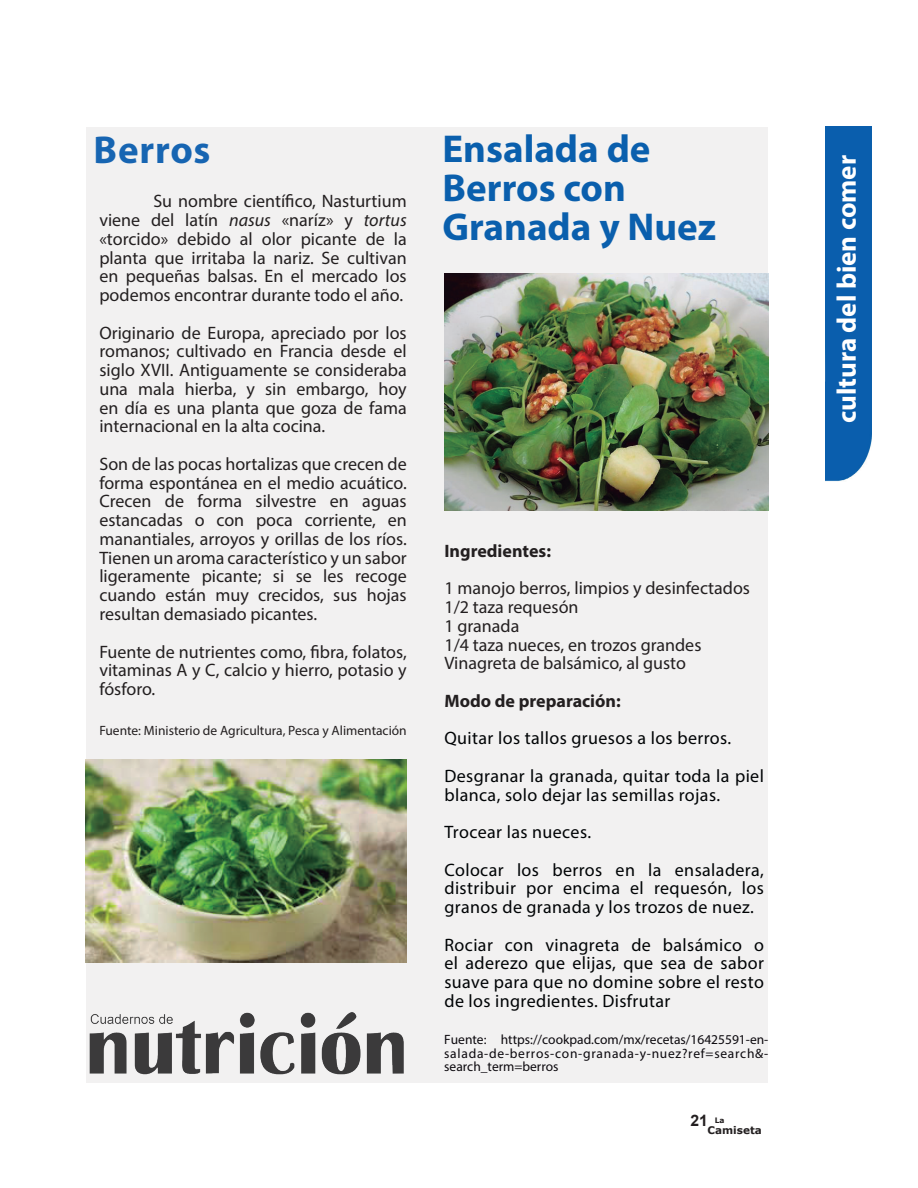
<style>
.page{position:relative;width:918px;height:1188px;background:#fff}
.page>*{position:absolute;margin:0;border:0;box-sizing:border-box;transform-origin:0 0}
.t1{font:700 39px/39px "Myriad Pro";color:#0a5fad}
.t2{font:700 39px "Myriad Pro";letter-spacing:.02em;color:#1765b2}
.t3{font:700 27px "Myriad Pro";color:#fff}
.t4{font:18px/18.8px "Myriad Pro";color:#231f20;text-align:justify}
.t5{font:18px/18.8px "Myriad Pro";letter-spacing:.02em;color:#000305}
.t6{font:700 18px "Myriad Pro";color:#231f20}
.t7{font:700 15.75px "Arial";color:#231f20}
.t8{font:13.5px/13.5px "Myriad Pro";letter-spacing:.055em;color:#0c090e;text-align:justify}
.t9{font:13.5px "Myriad Pro";color:#231f20}
.t10{font:700 10.5px "Verdana";color:#231f20}
.s1{font-style:italic}
</style>
<div class="page">
<div style="left:825px;top:126px;width:47px;height:355px;background:#0a5ead"></div>
<div style="left:87px;top:127px;width:681px;height:956px;background:#f2f1f1"></div>
<img style="left:444px;top:273px;width:324px;height:238px">
<img style="left:86px;top:759px;width:321px;height:204px">
<img style="left:86px;top:1012px;width:318px;height:62px">
<h1 class="t2" style="left:94px;top:125px;width:119px">Berros</h1>
<h1 class="t1" style="left:442px;top:129px;width:275px">Ensalada de<br>Berros con<br>Granada y Nuez</h1>
<p class="t4" style="left:99px;top:192px;width:309px;text-indent:54px">Su nombre científico, Nasturtium viene del latín <span class="s1">nasus</span> «naríz» y <span class="s1">tortus </span>«torcido» debido al olor picante de la planta que irritaba la nariz. Se cultivan en pequeñas balsas. En el mercado los podemos encontrar durante todo el año.</p>
<p class="t4" style="left:99px;top:323px;width:309px">Originario de Europa, apreciado por los romanos; cultivado en Francia desde el siglo XVII. Antiguamente se consideraba una mala hierba, y sin embargo, hoy en día es una planta que goza de fama internacional en la alta cocina.</p>
<p class="t4" style="left:99px;top:454px;width:309px">Son de las pocas hortalizas que crecen de forma espontánea en el medio acuático.<br>Crecen de forma silvestre en aguas estancadas o con poca corriente, en manantiales, arroyos y orillas de los ríos.<br>Tienen un aroma característico y un sabor ligeramente picante; si se les recoge cuando están muy crecidos, sus hojas resultan demasiado picantes.</p>
<p class="t4" style="left:99px;top:642px;width:309px">Fuente de nutrientes como, fibra, folatos, vitaminas A y C, calcio y hierro, potasio y fósforo.</p>
<p class="t9" style="left:99px;top:722px;width:309px">Fuente: Ministerio de Agricultura, Pesca y Alimentación</p>
<p class="t6" style="left:444px;top:539px;width:108px">Ingredientes:</p>
<p class="t4" style="left:444px;top:579px;width:307px;text-align:left">1 manojo berros, limpios y desinfectados<br>1/2 taza requesón<br>1 granada<br>1/4 taza nueces, en trozos grandes<br>Vinagreta de balsámico, al gusto</p>
<p class="t6" style="left:444px;top:689px;width:178px">Modo de preparación:</p>
<p class="t5" style="left:444px;top:719px;width:321px;line-height:37.5px">Quitar los tallos gruesos a los berros.<br>Desgranar la granada, quitar toda la piel</p>
<p class="t5" style="left:444px;top:776px;width:321px;line-height:37.5px">blanca, solo dejar las semillas rojas.<br>Trocear las nueces.<br>Colocar los berros en la ensaladera,</p>
<p class="t5" style="left:444px;top:879px;width:321px">distribuir por encima el requesón, los granos de granada y los trozos de nuez.</p>
<p class="t5" style="left:444px;top:935px;width:321px;text-align:justify">Rociar con vinagreta de balsámico o el aderezo que elijas, que sea de sabor suave para que no domine sobre el resto de los ingredientes. Disfrutar</p>
<p class="t8" style="left:444px;top:1033px;width:326px">Fuente: https://cookpad.com/mx/recetas/16425591-en&shy;salada-de-berros-con-granada-y-nuez?ref=search&amp;- search_term=berros</p>
<p class="t7" style="left:691px;top:1110px;width:35px">21 <sup>La</sup></p>
<p class="t10" style="left:708px;top:1123px;width:56px">Camiseta</p>
<h2 class="t3" style="left:829px;top:423px;width:270px;rotate:-90deg">cultura del bien comer</h2>
</div>
